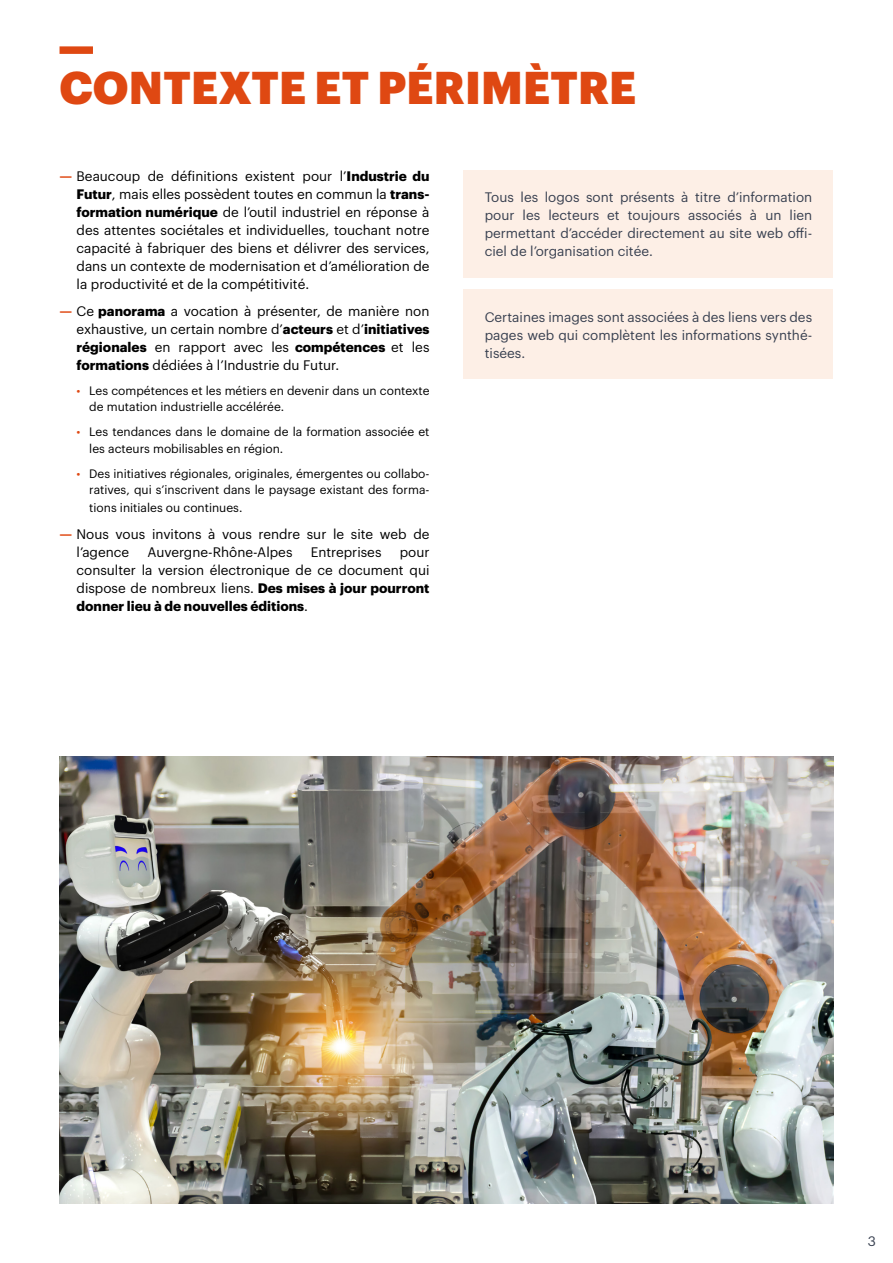
<style>
.page{position:relative;width:893px;height:1263px;background:#fff}
.page>*{position:absolute;margin:0;border:0;box-sizing:border-box;transform-origin:0 0}
.t1{font:900 45px "Graphik";letter-spacing:.005em;color:#df4812}
.t2{font:13.5px/18px "Graphik";color:#000;text-align:justify}
.t3{font:13.5px/18px "Graphik";color:#384050;text-align:justify}
.t4{font:12px/16.5px "Graphik";color:#000}
.s1{font-weight:700;color:#df4812}
.s2{font-weight:700}
.s3{color:#df4812}
</style>
<div class="page">
<img style="left:60px;top:757px;width:773px;height:446px">
<div style="left:60px;top:46px;width:33px;height:8px;background:#df4812"></div>
<div style="left:463px;top:170px;width:370px;height:108px;background:#fdefe6"></div>
<div style="left:463px;top:290px;width:370px;height:89px;background:#fdefe6"></div>
<h1 class="t1" style="left:60px;top:53px;width:578px">CONTEXTE ET PÉRIMÈTRE</h1>
<p class="t2" style="left:77px;top:166px;width:354px;text-indent:-17px"><span class="s1">—</span> Beaucoup de définitions existent pour l’<span class="s2">Industrie du Futur</span>, mais elles possèdent toutes en commun la <span class="s2">trans&shy;formation numérique</span> de l’outil industriel en réponse à des attentes sociétales et individuelles, touchant notre capacité à fabriquer des biens et délivrer des services, dans un contexte de modernisation et d’amélioration de la productivité et de la compétitivité.</p>
<p class="t2" style="left:77px;top:301px;width:354px;text-indent:-17px"><span class="s1">—</span> Ce <span class="s2">panorama</span> a vocation à présenter, de manière non exhaustive, un certain nombre d’<span class="s2">acteurs</span> et d’<span class="s2">initiatives régionales</span> en rapport avec les <span class="s2">compétences</span> et les <span class="s2">formations</span> dédiées à l’Industrie du Futur.</p>
<p class="t4" style="left:89px;top:381px;width:342px;text-indent:-13px"><span class="s3">•</span> Les compétences et les métiers en devenir dans un contexte de mutation industrielle accélérée.</p>
<p class="t4" style="left:89px;top:423px;width:342px;text-indent:-13px"><span class="s3">•</span> Les tendances dans le domaine de la formation associée et les acteurs mobilisables en région.</p>
<p class="t4" style="left:77px;top:464px;width:354px;text-align:right"><span class="s3">•</span> Des initiatives régionales, originales, émergentes ou collabo&shy;ratives, qui s’inscrivent dans le paysage existant des forma-</p>
<p class="t4" style="left:89px;top:499px;width:155px">tions initiales ou continues.</p>
<p class="t2" style="left:77px;top:524px;width:354px;text-indent:-17px"><span class="s1">—</span> Nous vous invitons à vous rendre sur le site web de l’agence</p>
<p class="t2" style="left:147px;top:542px;width:146px">Auvergne-Rhône-Alpes</p>
<p class="t2" style="left:311px;top:542px;width:72px">Entreprises</p>
<p class="t2" style="left:77px;top:542px;width:354px;text-indent:323px">pour consulter la version électronique de ce document qui dispose de nombreux liens. <span class="s2">Des mises à jour pourront donner lieu à de nouvelles éditions</span>.</p>
<p class="t3" style="left:485px;top:187px;width:329px">Tous les logos sont présents à titre d’information pour les lecteurs et toujours associés à un lien permettant d’accéder directement au site web offi&shy;ciel de l’organisation citée.</p>
<p class="t3" style="left:485px;top:307px;width:329px">Certaines images sont associées à des liens vers des pages web qui complètent les informations synthé&shy;tisées.</p>
<p class="t3" style="left:868px;top:1231px;width:10px">3</p>
</div>
